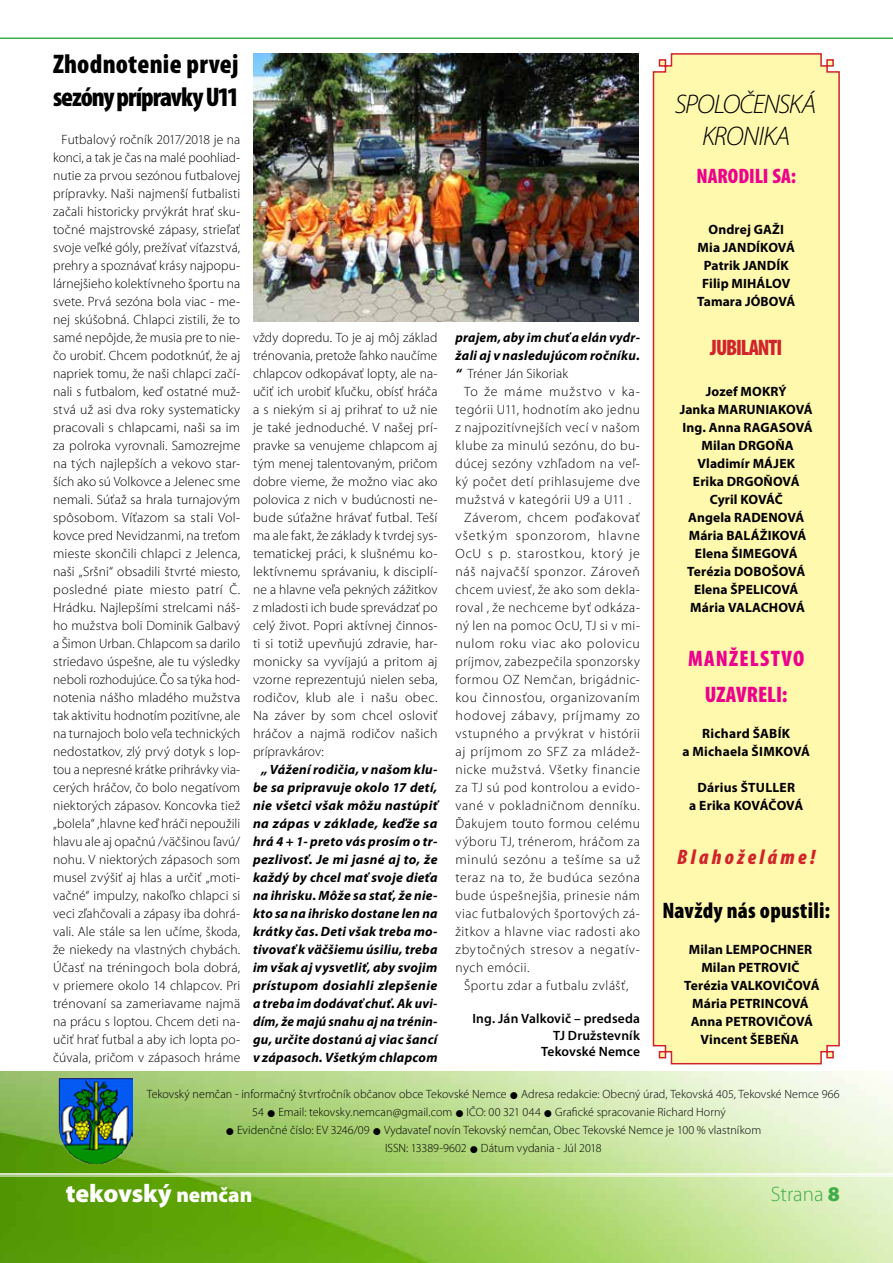
<style>
.page{position:relative;width:893px;height:1263px;background:#fff}
.page>*{position:absolute;margin:0;border:0;box-sizing:border-box;transform-origin:0 0}
.t1{font:900 condensed 27px/32.4px "Mini Pro";letter-spacing:-.015em;color:#000}
.t2{font:italic 300 27px/32.4px "Mini Pro";letter-spacing:-.035em;color:#000;text-align:center}
.t3{font:900 25.5px "Mini Pro";letter-spacing:-.005em;color:#fff}
.t4{font:900 condensed 22.5px/36px "Mini Pro";letter-spacing:.045em;color:#ec008c;text-align:center}
.t5{font:900 condensed 22.5px "Mini Pro";letter-spacing:.01em;color:#000}
.t6{font:900 condensed 22.5px "Mini Pro";letter-spacing:-.05em;color:#d2232a}
.t7{font:italic 900 condensed 21px "Mini Pro";color:#d2232a}
.t8{font:900 condensed 21px "Mini Pro";color:#ec008c}
.t9{font:300 21px "Mini Pro";color:#41ad49}
.t10{font:300 13.5px/18px "Mini Pro";letter-spacing:.045em;color:#000;text-align:justify}
.t11{font:italic 700 13.5px/18px "Mini Pro";letter-spacing:.02em;color:#000;text-align:justify}
.t12{font:700 13.5px/18px "Mini Pro";letter-spacing:.01em;color:#000;text-align:center}
.t13{font:600 13.5px/16.5px "Mini Pro";letter-spacing:.015em;color:#000;text-align:right}
.t14{font:300 13.5px "Mini Pro";letter-spacing:.07em;color:#000}
.t15{font:300 12px/18px "Mini Pro";letter-spacing:.005em;color:#000}
.s1{font-weight:300;font-style:normal}
.s2{font-size:21px}
.s3{font-weight:900}
</style>
<div class="page">
<img style="left:0;top:1071px;width:893px;height:192px">
<img style="left:58px;top:1077px;width:75px;height:86px">
<hr style="left:0;top:1173px;width:893px;height:2px;background:#fff">
<hr style="left:0;top:1176px;width:893px;height:1px;background:#fff">
<hr style="left:0;top:38px;width:893px;height:1px;background:#41ad49">
<svg style="left:652px;top:53px;width:188px;height:1012px;background:#fcecb4"></svg>
<img style="left:253px;top:53px;width:385px;height:268px">
<h1 class="t1" style="left:53px;top:49px;width:188px">Zhodnotenie prvej sezóny prípravky U11</h1>
<p class="t10" style="left:53px;top:131px;width:189px;text-indent:9px">Futbalový ročník 2017/2018 je na konci, a tak je čas na malé poohliad&shy;nutie za prvou sezónou futbalovej prípravky. Naši najmenší futbalisti začali historicky prvýkrát hrať sku&shy;točné majstrovské zápasy, strieľať svoje veľké góly, prežívať víťazstvá, prehry a spoznávať krásy najpopu&shy;lárnejšieho kolektívneho športu na svete. Prvá sezóna bola viac - me&shy;nej skúšobná. Chlapci zistili, že to samé nepôjde, že musia pre to nie&shy;čo urobiť. Chcem podotknúť, že aj napriek tomu, že naši chlapci začí&shy;nali s futbalom, keď ostatné muž&shy;stvá už asi dva roky systematicky pracovali s chlapcami, naši sa im za polroka vyrovnali. Samozrejme na tých najlepších a vekovo star&shy;ších ako sú Volkovce a Jelenec sme nemali. Súťaž sa hrala turnajovým spôsobom. Víťazom sa stali Vol&shy;kovce pred Nevidzanmi, na treťom mieste skončili chlapci z Jelenca, naši „Sršni“ obsadili štvrté miesto, posledné piate miesto patrí Č.<br>Hrádku. Najlepšími strelcami náš&shy;ho mužstva boli Dominik Galbavý a Šimon Urban. Chlapcom sa darilo striedavo úspešne, ale tu výsledky neboli rozhodujúce. Čo sa týka hod&shy;notenia nášho mladého mužstva tak aktivitu hodnotím pozitívne, ale na turnajoch bolo veľa technických nedostatkov, zlý prvý dotyk s lop&shy;tou a nepresné krátke prihrávky via&shy;cerých hráčov, čo bolo negatívom niektorých zápasov. Koncovka tiež „bolela“ ,hlavne keď hráči nepoužili hlavu ale aj opačnú /väčšinou ľavú/ nohu. V niektorých zápasoch som musel zvýšiť aj hlas a určiť „moti&shy;vačné“ impulzy, nakoľko chlapci si veci zľahčovali a zápasy iba dohrá&shy;vali. Ale stále sa len učíme, škoda, že niekedy na vlastných chybách.<br>Účasť na tréningoch bola dobrá, v priemere okolo 14 chlapcov. Pri trénovaní sa zameriavame najmä na prácu s loptou. Chcem deti na&shy;učiť hrať futbal a aby ich lopta po&shy;čúvala, pričom v zápasoch hráme</p>
<p class="t10" style="left:253px;top:329px;width:186px">vždy dopredu. To je aj môj základ trénovania, pretože ľahko naučíme chlapcov odkopávať lopty, ale na&shy;učiť ich urobiť kľučku, obísť hráča a s niekým si aj prihrať to už nie je také jednoduché. V našej prí&shy;pravke sa venujeme chlapcom aj tým menej talentovaným, pričom dobre vieme, že možno viac ako polovica z nich v budúcnosti ne&shy;bude súťažne hrávať futbal. Teší ma ale fakt, že základy k tvrdej sys&shy;tematickej práci, k slušnému ko&shy;lektívnemu správaniu, k disciplí&shy;ne a hlavne veľa pekných zážitkov z mladosti ich bude sprevádzať po celý život. Popri aktívnej činnos&shy;ti si totiž upevňujú zdravie, har&shy;monicky sa vyvíjajú a pritom aj vzorne reprezentujú nielen seba, rodičov, klub ale i našu obec.<br>Na záver by som chcel osloviť hráčov a najmä rodičov našich prípravkárov:</p>
<p class="t11" style="left:253px;top:761px;width:186px;text-indent:9px">„ Vážení rodičia, v našom klu&shy;be sa pripravuje okolo 17 detí, nie všetci však môžu nastúpiť na zápas v základe, keďže sa hrá 4 + 1- preto vás prosím o tr&shy;pezlivosť. Je mi jasné aj to, že každý by chcel mať svoje dieťa na ihrisku. Môže sa stať, že nie&shy;kto sa na ihrisko dostane len na krátky čas. Deti však treba mo&shy;tivovať k väčšiemu úsiliu, treba im však aj vysvetliť, aby svojim prístupom dosiahli zlepšenie a treba im dodávať chuť. Ak uvi&shy;dím, že majú snahu aj na trénin&shy;gu, určite dostanú aj viac šancí v zápasoch. Všetkým chlapcom</p>
<p class="t11" style="left:455px;top:329px;width:186px">prajem, aby im chuť a elán vydr&shy;žali aj v nasledujúcom ročníku. “ <span class="s1">Tréner Ján Sikoriak</span></p>
<p class="t10" style="left:464px;top:383px;width:177px">To že máme mužstvo v ka-</p>
<p class="t10" style="left:455px;top:401px;width:186px">tegórii U11, hodnotím ako jednu</p>
<p class="t10" style="left:455px;top:419px;width:186px">z najpozitívnejších vecí v našom</p>
<p class="t10" style="left:455px;top:437px;width:186px">klube za minulú sezónu, do bu-</p>
<p class="t10" style="left:455px;top:455px;width:186px">dúcej sezóny vzhľadom na veľ-</p>
<p class="t10" style="left:455px;top:473px;width:186px">ký počet detí prihlasujeme dve</p>
<p class="t10" style="left:455px;top:491px;width:177px">mužstvá v kategórii U9 a U11 .</p>
<p class="t10" style="left:464px;top:509px;width:177px">Záverom, chcem poďakovať</p>
<p class="t14" style="left:455px;top:528px;width:186px">všetkým sponzorom, hlavne</p>
<p class="t10" style="left:455px;top:545px;width:186px">OcU s p. starostkou, ktorý je</p>
<p class="t10" style="left:455px;top:563px;width:186px">náš najvačší sponzor. Zároveň</p>
<p class="t10" style="left:455px;top:581px;width:186px">chcem uviesť, že ako som dekla-</p>
<p class="t10" style="left:455px;top:599px;width:186px">roval , že nechceme byť odkáza-</p>
<p class="t10" style="left:455px;top:617px;width:186px">ný len na pomoc OcU, TJ si v mi-</p>
<p class="t10" style="left:455px;top:635px;width:186px">nulom roku viac ako polovicu</p>
<p class="t10" style="left:455px;top:653px;width:186px">príjmov, zabezpečila sponzorsky</p>
<p class="t10" style="left:455px;top:671px;width:186px">formou OZ Nemčan, brigádnic-</p>
<p class="t10" style="left:455px;top:689px;width:186px">kou činnosťou, organizovaním</p>
<p class="t10" style="left:455px;top:707px;width:186px">hodovej zábavy, príjmamy zo</p>
<p class="t10" style="left:455px;top:725px;width:186px">vstupného a prvýkrat v histórii</p>
<p class="t10" style="left:455px;top:743px;width:186px">aj príjmom zo SFZ za mládež-</p>
<p class="t10" style="left:455px;top:761px;width:186px">nicke mužstvá. Všetky financie</p>
<p class="t10" style="left:455px;top:779px;width:186px">za TJ sú pod kontrolou a evido-</p>
<p class="t10" style="left:455px;top:797px;width:186px">vané v pokladničnom denníku.</p>
<p class="t10" style="left:455px;top:815px;width:186px">Ďakujem touto formou celému</p>
<p class="t10" style="left:455px;top:833px;width:186px">výboru TJ, trénerom, hráčom za</p>
<p class="t10" style="left:455px;top:851px;width:186px">minulú sezónu a tešíme sa už</p>
<p class="t10" style="left:455px;top:869px;width:186px">teraz na to, že budúca sezóna</p>
<p class="t10" style="left:455px;top:887px;width:186px">bude úspešnejšia, prinesie nám</p>
<p class="t10" style="left:455px;top:905px;width:186px">viac futbalových športových zá-</p>
<p class="t10" style="left:455px;top:923px;width:186px">žitkov a hlavne viac radosti ako</p>
<p class="t10" style="left:455px;top:941px;width:186px">zbytočných stresov a negatív-</p>
<p class="t10" style="left:455px;top:959px;width:76px">nych emócii.</p>
<p class="t10" style="left:464px;top:977px;width:166px">Športu zdar a futbalu zvlášť,</p>
<p class="t13" style="left:472px;top:1010px;width:169px">Ing. Ján Valkovič – predseda<br>TJ Družstevník<br>Tekovské Nemce</p>
<h1 class="t2" style="left:675px;top:89px;width:143px">SPOLOČENSKÁ<br>KRONIKA</h1>
<h3 class="t8" style="left:696px;top:164px;width:101px">NARODILI SA:</h3>
<p class="t12" style="left:697px;top:221px;width:100px">Ondrej GAŽI<br>Mia JANDÍKOVÁ<br>Patrik JANDÍK<br>Filip MIHÁLOV<br>Tamara JÓBOVÁ</p>
<h3 class="t6" style="left:710px;top:335px;width:73px">JUBILANTI</h3>
<p class="t12" style="left:680px;top:383px;width:135px">Jozef MOKRÝ<br>Janka MARUNIAKOVÁ<br>Ing. Anna RAGASOVÁ<br>Milan DRGOŇA<br>Vladimír MÁJEK<br>Erika DRGOŇOVÁ<br>Cyril KOVÁČ<br>Angela RADENOVÁ<br>Mária BALÁŽIKOVÁ<br>Elena ŠIMEGOVÁ<br>Terézia DOBOŠOVÁ<br>Elena ŠPELICOVÁ<br>Mária VALACHOVÁ</p>
<h3 class="t4" style="left:688px;top:641px;width:118px">MANŽELSTVO<br>UZAVRELI:</h3>
<p class="t12" style="left:682px;top:725px;width:129px">Richard ŠABÍK<br>a Michaela ŠIMKOVÁ</p>
<p class="t12" style="left:689px;top:779px;width:116px">Dárius ŠTULLER<br>a Erika KOVÁČOVÁ</p>
<h3 class="t7" style="left:677px;top:846px;width:140px">B l a h o ž e l á m e !</h3>
<h3 class="t5" style="left:662px;top:898px;width:169px">Navždy nás opustili:</h3>
<p class="t12" style="left:684px;top:941px;width:137px">Milan LEMPOCHNER<br>Milan PETROVIČ<br>Terézia VALKOVIČOVÁ<br>Mária PETRINCOVÁ<br>Anna PETROVIČOVÁ<br>Vincent ŠEBEŇA</p>
<p class="t15" style="left:252px;top:1085px;width:589px;text-indent:-106px">Tekovský nemčan - informačný štvrťročník občanov obce Tekovské Nemce ● Adresa redakcie: Obecný úrad, Tekovská 405, Tekovské Nemce 966<br>54 ● Email: tekovsky.nemcan@gmail.com ● IČO: 00 321 044 ● Grafické spracovanie Richard Horný</p>
<p class="t15" style="left:225px;top:1121px;width:537px;text-align:center">● Evidenčné číslo: EV 3246/09 ● Vydavateľ novín Tekovský nemčan, Obec Tekovské Nemce je 100 % vlastníkom<br>ISSN: 13389-9602 ● Dátum vydania - Júl 2018</p>
<h2 class="t3" style="left:66px;top:1179px;width:188px">tekovský <span class="s2">nemčan</span></h2>
<h3 class="t9" style="left:771px;top:1182px;width:70px">Strana <span class="s3">8</span></h3>
</div>
